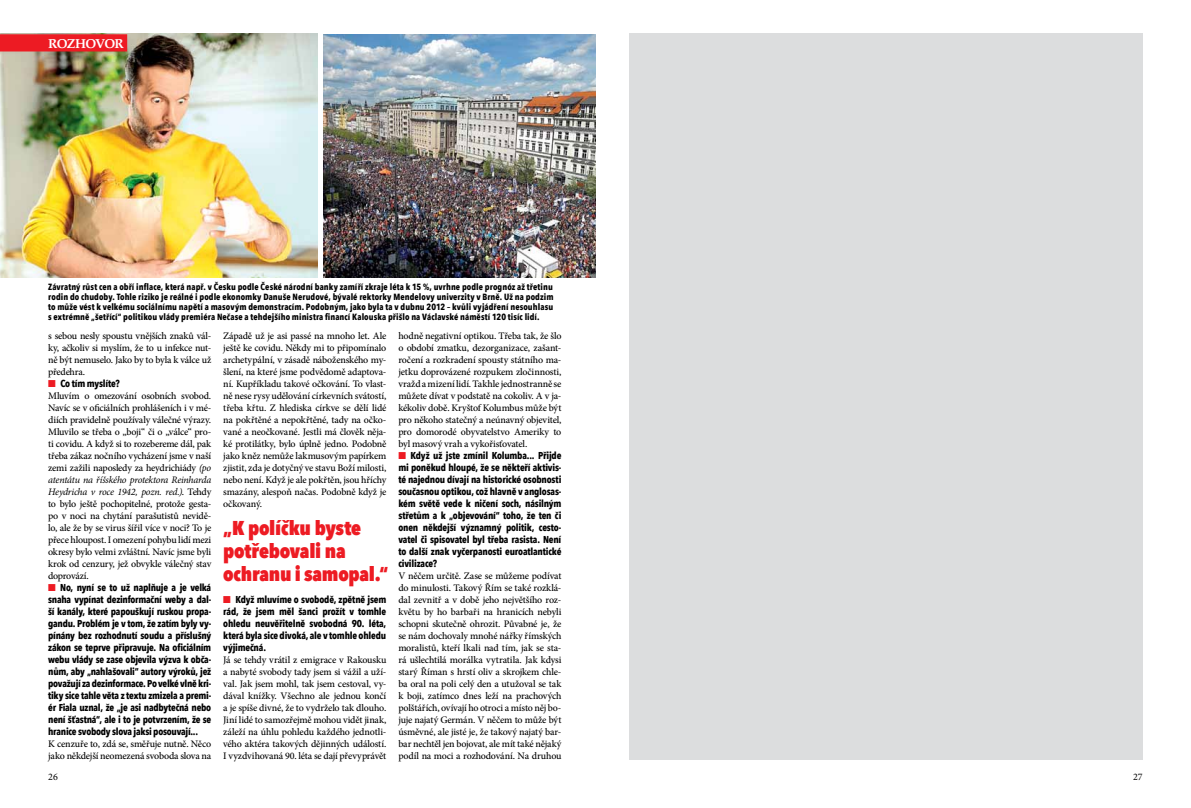
<style>
.page{position:relative;width:1191px;height:808px;background:#fff}
.page>*{position:absolute;margin:0;border:0;box-sizing:border-box;transform-origin:0 0}
.t1{font:800 condensed 20px/23px "Avenir Next LT Pro";letter-spacing:-.015em;color:#ed1b23}
.t2{font:700 13px "Palatino CE";letter-spacing:-.055em;color:#fff}
.t3{font:500 10px/12px "Minion Pro";letter-spacing:-.02em;color:#000;text-align:justify}
.t4{font:700 condensed 10px/12px "Avenir Next LT Pro";letter-spacing:-.02em;color:#000;text-align:justify}
.t5{font:10px "Minion Pro";color:#000}
.t6{font:700 condensed 9px/10px "Avenir Next LT Pro";letter-spacing:.01em;color:#000;text-align:justify}
.s1{color:#ed1b23}
.s2{font-weight:400;font-style:italic}
</style>
<div class="page">
<img style="left:0;top:34px;width:317px;height:244px">
<img style="left:323px;top:34px;width:272px;height:244px">
<div style="left:0;top:34px;width:127px;height:17px;background:#ed1b23"></div>
<div style="left:629px;top:34px;width:513px;height:726px;background:#dcddde"></div>
<h2 class="t2" style="left:48px;top:36px;width:77px">ROZHOVOR</h2>
<p class="t6" style="left:48px;top:282px;width:507px">Závratný růst cen a obří inflace, která např. v Česku podle České národní banky zamíří zkraje léta k 15 %, uvrhne podle prognóz až třetinu rodin do chudoby. Tohle riziko je reálné i podle ekonomky Danuše Nerudové, bývalé rektorky Mendelovy univerzity v Brně. Už na podzim to může vést k velkému sociálnímu napětí a masovým demonstracím. Podobným, jako byla ta v dubnu 2012 – kvůli vyjádření nesouhlasu s extrémně „šetřící“ politikou vlády premiéra Nečase a tehdejšího ministra financí Kalouska přišlo na Václavské náměstí 120 tisíc lidí.</p>
<p class="t3" style="left:48px;top:330px;width:165px">s sebou nesly spoustu vnějších znaků vál&shy;ky, ačkoliv si myslím, že to u infekce nut&shy;ně být nemuselo. Jako by to byla k válce už předehra.</p>
<p class="t4" style="left:48px;top:378px;width:73px"><span class="s1">■</span> Co tím myslíte?</p>
<p class="t3" style="left:48px;top:390px;width:165px">Mluvím o omezování osobních svobod.<br>Navíc se v oficiálních prohlášeních i v mé&shy;diích pravidelně používaly válečné výrazy.<br>Mluvilo se třeba o „boji“ či o „válce“ pro&shy;ti covidu. A když si to rozebereme dál, pak třeba zákaz nočního vycházení jsme v naší zemi zažili naposledy za heydrichiády <span class="s2">(po atentátu na říšského protektora Reinharda Heydricha v roce 1942, pozn. red.)</span>. Tehdy to bylo ještě pochopitelné, protože gesta&shy;po v noci na chytání parašutistů nevidě&shy;lo, ale že by se virus šířil více v noci? To je přece hloupost. I omezení pohybu lidí mezi okresy bylo velmi zvláštní. Navíc jsme byli krok od cenzury, jež obvykle válečný stav doprovází.</p>
<p class="t4" style="left:48px;top:582px;width:165px"><span class="s1">■</span> No, nyní se to už naplňuje a je velká snaha vypínat dezinformační weby a dal&shy;ší kanály, které papouškují ruskou propa&shy;gandu. Problém je v tom, že zatím byly vy&shy;pínány bez rozhodnutí soudu a příslušný zákon se teprve připravuje. Na oficiálním webu vlády se zase objevila výzva k obča&shy;nům, aby „nahlašovali“ autory výroků, jež považují za dezinformace. Po velké vlně kri&shy;tiky sice tahle věta z textu zmizela a premi&shy;ér Fiala uznal, že „je asi nadbytečná nebo není šťastná“, ale i to je potvrzením, že se hranice svobody slova jaksi posouvají...</p>
<p class="t3" style="left:48px;top:738px;width:165px">K cenzuře to, zdá se, směřuje nutně. Něco jako někdejší neomezená svoboda slova na</p>
<p class="t3" style="left:223px;top:330px;width:165px">Západě už je asi passé na mnoho let. Ale ještě ke covidu. Někdy mi to připomínalo archetypální, v zásadě náboženského my&shy;šlení, na které jsme podvědomě adaptova&shy;ní. Kupříkladu takové očkování. To vlast&shy;ně nese rysy udělování církevních svátostí, třeba křtu. Z hlediska církve se dělí lidé na pokřtěné a nepokřtěné, tady na očko&shy;vané a neočkované. Jestli má člověk něja&shy;ké protilátky, bylo úplně jedno. Podobně jako kněz nemůže lakmusovým papírkem zjistit, zda je dotyčný ve stavu Boží milosti, nebo není. Když je ale pokřtěn, jsou hříchy smazány, alespoň načas. Podobně když je očkovaný.</p>
<h1 class="t1" style="left:223px;top:516px;width:166px">„K políčku byste potřebovali na ochranu i samopal.“</h1>
<p class="t4" style="left:223px;top:594px;width:165px"><span class="s1">■</span> Když mluvíme o svobodě, zpětně jsem rád, že jsem měl šanci prožít v tomhle ohledu neuvěřitelně svobodná 90. léta, která byla sice divoká, ale v tomhle ohledu výjimečná.</p>
<p class="t3" style="left:223px;top:654px;width:165px">Já se tehdy vrátil z emigrace v Rakousku a nabyté svobody tady jsem si vážil a uží&shy;val. Jak jsem mohl, tak jsem cestoval, vy&shy;dával knížky. Všechno ale jednou končí a je spíše divné, že to vydrželo tak dlouho.<br>Jiní lidé to samozřejmě mohou vidět jinak, záleží na úhlu pohledu každého jednotli&shy;vého aktéra takových dějinných událostí.<br>I vyzdvihovaná 90. léta se dají převyprávět</p>
<p class="t3" style="left:398px;top:330px;width:165px">hodně negativní optikou. Třeba tak, že šlo o období zmatku, dezorganizace, zašant&shy;ročení a rozkradení spousty státního ma&shy;jetku doprovázené rozpukem zločinnosti, vražd a mizení lidí. Takhle jednostranně se můžete dívat v podstatě na cokoliv. A v ja&shy;kékoliv době. Kryštof Kolumbus může být pro někoho statečný a neúnavný objevitel, pro domorodé obyvatelstvo Ameriky to byl masový vrah a vykořisťovatel.</p>
<p class="t4" style="left:398px;top:450px;width:165px"><span class="s1">■</span> Když už jste zmínil Kolumba... Přijde mi poněkud hloupé, že se někteří aktivis&shy;té najednou dívají na historické osobnosti současnou optikou, což hlavně v anglosas&shy;kém světě vede k ničení soch, násilným střetům a k „objevování“ toho, že ten či onen někdejší významný politik, cesto&shy;vatel či spisovatel byl třeba rasista. Není to další znak vyčerpanosti euroatlantické civilizace?</p>
<p class="t3" style="left:398px;top:570px;width:165px">V něčem určitě. Zase se můžeme podívat do minulosti. Takový Řím se také rozklá&shy;dal zevnitř a v době jeho největšího roz&shy;květu by ho barbaři na hranicích nebyli schopni skutečně ohrozit. Půvabné je, že se nám dochovaly mnohé nářky římských moralistů, kteří lkali nad tím, jak se sta&shy;rá ušlechtilá morálka vytratila. Jak kdysi starý Říman s hrstí oliv a skrojkem chle&shy;ba oral na poli celý den a utužoval se tak k boji, zatímco dnes leží na prachových polštářích, ovívají ho otroci a místo něj bo&shy;juje najatý Germán. V něčem to může být úsměvné, ale jisté je, že takový najatý bar&shy;bar nechtěl jen bojovat, ale mít také nějaký podíl na moci a rozhodování. Na druhou</p>
<p class="t5" style="left:48px;top:770px;width:11px">26</p>
<p class="t5" style="left:1133px;top:770px;width:11px">27</p>
</div>
